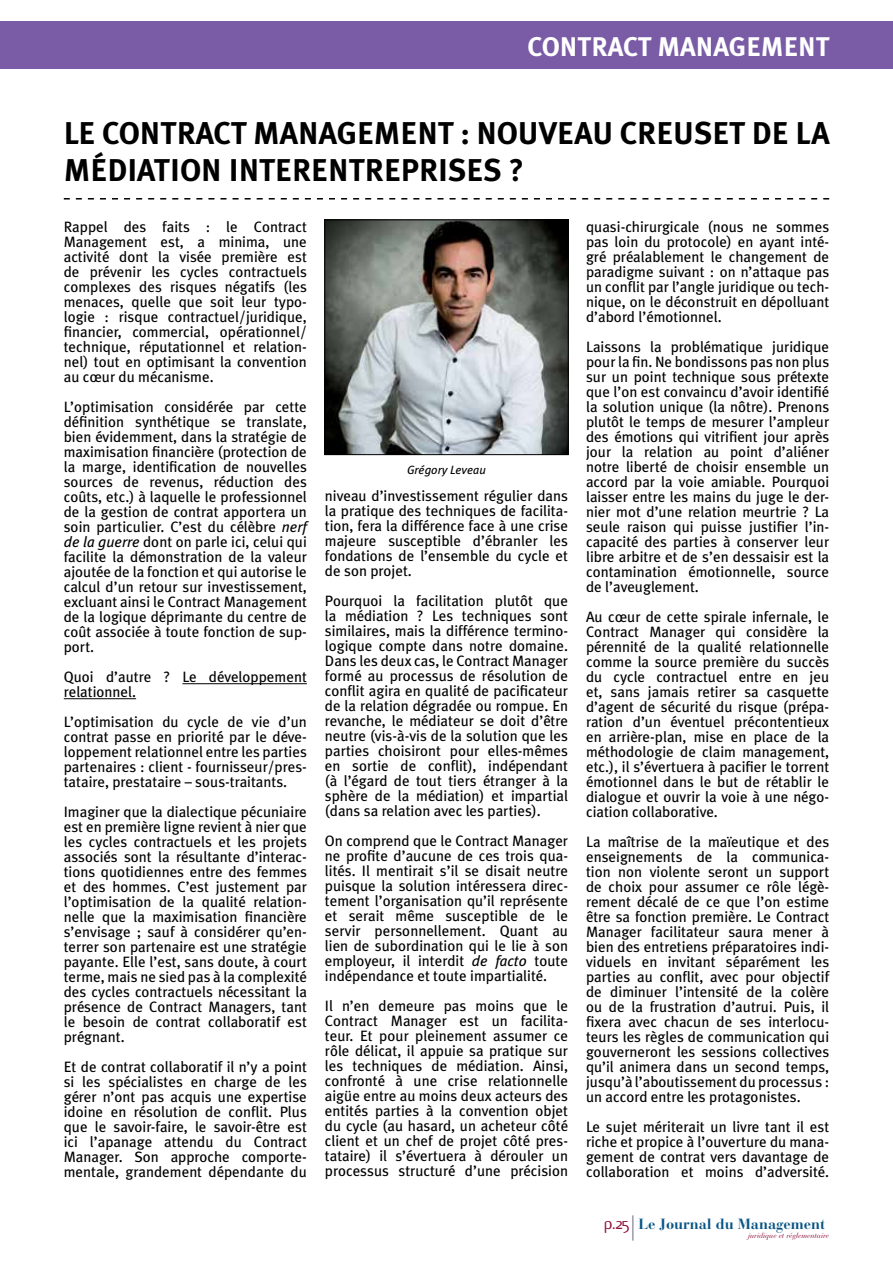
<style>
.page{position:relative;width:893px;height:1263px;background:#fff}
.page>*{position:absolute;margin:0;border:0;box-sizing:border-box;transform-origin:0 0}
.t1{font:700 31.5px "Meta Plus";letter-spacing:.05em;color:#000}
.t2{font:700 27px "Meta Plus";letter-spacing:.055em;color:#fff}
.t3{font:18px "Flux";color:#8f133d}
.t4{font:15px/15px "Meta Plus";color:#000;text-align:justify}
.t5{font:700 14.7px "Bauer Bodoni";color:#075484}
.t6{font:italic 12px "Meta Plus";color:#000}
.t7{font:italic 7.35px "Bauer Bodoni";color:#8f133d}
.s1{font-style:italic}
</style>
<div class="page">
<svg style="left:64px;top:198px;width:765px;height:2px"></svg>
<hr style="left:182px;top:683px;width:125px;height:1px;background:#000">
<hr style="left:64px;top:698px;width:72px;height:1px;background:#000">
<svg style="left:632px;top:1215px;width:1px;height:25px"></svg>
<div style="left:0;top:21px;width:893px;height:48px;background:#795ba6"></div>
<img style="left:327px;top:222px;width:239px;height:231px">
<div style="left:325px;top:220px;width:243px;height:235px;border:1px solid #000"></div>
<h2 class="t2" style="left:527px;top:31px;width:220px">CONTRACT MANAGEMENT</h2>
<h1 class="t1" style="left:64px;top:114px;width:294px">LE CONTRACT MANAGEMENT</h1>
<h1 class="t1" style="left:460px;top:114px;width:369px">: NOUVEAU CREUSET DE LA</h1>
<h1 class="t1" style="left:64px;top:152px;width:183px">MÉDIATION INTERENTRE</h1>
<h1 class="t1" style="left:401px;top:152px;width:125px">PRISES ?</h1>
<p class="t4" style="left:64px;top:219px;width:245px">Rappel des faits : le Contract Management est, a minima, une activité dont la visée première est de prévenir les cycles contractuels complexes des risques négatifs (les menaces, quelle que soit leur typo&shy;logie : risque contractuel/juridique, financier, commercial, opérationnel/ technique, réputationnel et relation&shy;nel) tout en optimisant la convention au cœur du mécanisme.</p>
<p class="t4" style="left:64px;top:399px;width:245px">L’optimisation considérée par cette définition synthétique se translate, bien évidemment, dans la stratégie de maximisation financière (protection de la marge, identification de nouvelles sources de revenus, réduction des coûts, etc.) à laquelle le professionnel de la gestion de contrat apportera un soin particulier. C’est du célèbre <span class="s1">nerf de la guerre</span> dont on parle ici, celui qui facilite la démonstration de la valeur ajoutée de la fonction et qui autorise le calcul d’un retour sur investissement, excluant ainsi le Contract Management de la logique déprimante du centre de coût associée à toute fonction de sup&shy;port.</p>
<p class="t4" style="left:64px;top:669px;width:245px">Quoi d’autre ? Le développement relationnel.</p>
<p class="t4" style="left:64px;top:714px;width:245px">L’optimisation du cycle de vie d’un contrat passe en priorité par le déve&shy;loppement relationnel entre les parties partenaires : client - fournisseur/pres&shy;tataire, prestataire – sous-traitants.</p>
<p class="t4" style="left:64px;top:804px;width:245px">Imaginer que la dialectique pécuniaire est en première ligne revient à nier que les cycles contractuels et les projets associés sont la résultante d’interac&shy;tions quotidiennes entre des femmes et des hommes. C’est justement par l’optimisation de la qualité relation&shy;nelle que la maximisation financière s’envisage ; sauf à considérer qu’en&shy;terrer son partenaire est une stratégie payante. Elle l’est, sans doute, à court terme, mais ne sied pas à la complexité des cycles contractuels nécessitant la présence de Contract Managers, tant le besoin de contrat collaboratif est prégnant.</p>
<p class="t4" style="left:64px;top:1059px;width:245px">Et de contrat collaboratif il n’y a point si les spécialistes en charge de les gérer n’ont pas acquis une expertise idoine en résolution de conflit. Plus que le savoir-faire, le savoir-être est ici l’apanage attendu du Contract Manager. Son approche comporte&shy;mentale, grandement dépendante du</p>
<p class="t4" style="left:586px;top:219px;width:245px">quasi-chirurgicale (nous ne sommes pas loin du protocole) en ayant inté&shy;gré préalablement le changement de paradigme suivant : on n’attaque pas un conflit par l’angle juridique ou tech&shy;nique, on le déconstruit en dépolluant d’abord l’émotionnel.</p>
<p class="t4" style="left:586px;top:339px;width:245px">Laissons la problématique juridique pour la fin. Ne bondissons pas non plus sur un point technique sous prétexte que l’on est convaincu d’avoir identifié la solution unique (la nôtre). Prenons plutôt le temps de mesurer l’ampleur des émotions qui vitrifient jour après jour la relation au point d’aliéner notre liberté de choisir ensemble un accord par la voie amiable. Pourquoi laisser entre les mains du juge le der&shy;nier mot d’une relation meurtrie ? La seule raison qui puisse justifier l’in&shy;capacité des parties à conserver leur libre arbitre et de s’en dessaisir est la contamination émotionnelle, source de l’aveuglement.</p>
<p class="t4" style="left:586px;top:609px;width:245px">Au cœur de cette spirale infernale, le Contract Manager qui considère la pérennité de la qualité relationnelle comme la source première du succès du cycle contractuel entre en jeu et, sans jamais retirer sa casquette d’agent de sécurité du risque (prépa&shy;ration d’un éventuel précontentieux en arrière-plan, mise en place de la méthodologie de claim management, etc.), il s’évertuera à pacifier le torrent émotionnel dans le but de rétablir le dialogue et ouvrir la voie à une négo&shy;ciation collaborative.</p>
<p class="t4" style="left:586px;top:834px;width:245px">La maîtrise de la maïeutique et des enseignements de la communica&shy;tion non violente seront un support de choix pour assumer ce rôle légè&shy;rement décalé de ce que l’on estime être sa fonction première. Le Contract Manager facilitateur saura mener à bien des entretiens préparatoires indi&shy;viduels en invitant séparément les parties au conflit, avec pour objectif de diminuer l’intensité de la colère ou de la frustration d’autrui. Puis, il fixera avec chacun de ses interlocu&shy;teurs les règles de communication qui gouverneront les sessions collectives qu’il animera dans un second temps, jusqu’à l’aboutissement du processus : un accord entre les protagonistes.</p>
<p class="t4" style="left:586px;top:1119px;width:245px">Le sujet mériterait un livre tant il est riche et propice à l’ouverture du mana&shy;gement de contrat vers davantage de collaboration et moins d’adversité.</p>
<p class="t6" style="left:407px;top:463px;width:80px">Grégory Leveau</p>
<p class="t4" style="left:325px;top:488px;width:245px">niveau d’investissement régulier dans la pratique des techniques de facilita&shy;tion, fera la différence face à une crise majeure susceptible d’ébranler les fondations de l’ensemble du cycle et de son projet.</p>
<p class="t4" style="left:325px;top:593px;width:245px">Pourquoi la facilitation plutôt que la médiation ? Les techniques sont similaires, mais la différence termino&shy;logique compte dans notre domaine.<br>Dans les deux cas, le Contract Manager formé au processus de résolution de conflit agira en qualité de pacificateur de la relation dégradée ou rompue. En revanche, le médiateur se doit d’être neutre (vis-à-vis de la solution que les parties choisiront pour elles-mêmes en sortie de conflit), indépendant (à l’égard de tout tiers étranger à la sphère de la médiation) et impartial (dans sa relation avec les parties).</p>
<p class="t4" style="left:325px;top:833px;width:245px">On comprend que le Contract Manager ne profite d’aucune de ces trois qua&shy;lités. Il mentirait s’il se disait neutre puisque la solution intéressera direc&shy;tement l’organisation qu’il représente et serait même susceptible de le servir personnellement. Quant au lien de subordination qui le lie à son employeur, il interdit <span class="s1">de facto</span> toute indépendance et toute impartialité.</p>
<p class="t4" style="left:325px;top:998px;width:245px">Il n’en demeure pas moins que le Contract Manager est un facilita&shy;teur. Et pour pleinement assumer ce rôle délicat, il appuie sa pratique sur les techniques de médiation. Ainsi, confronté à une crise relationnelle aigüe entre au moins deux acteurs des entités parties à la convention objet du cycle (au hasard, un acheteur côté client et un chef de projet côté pres&shy;tataire) il s’évertuera à dérouler un processus structuré d’une précision</p>
<p class="t3" style="left:604px;top:1213px;width:28px">p.25</p>
<p class="t5" style="left:638px;top:1215px;width:188px">Le Journal du Management</p>
<p class="t7" style="left:748px;top:1231px;width:83px">juridique et réglementaire</p>
</div>
